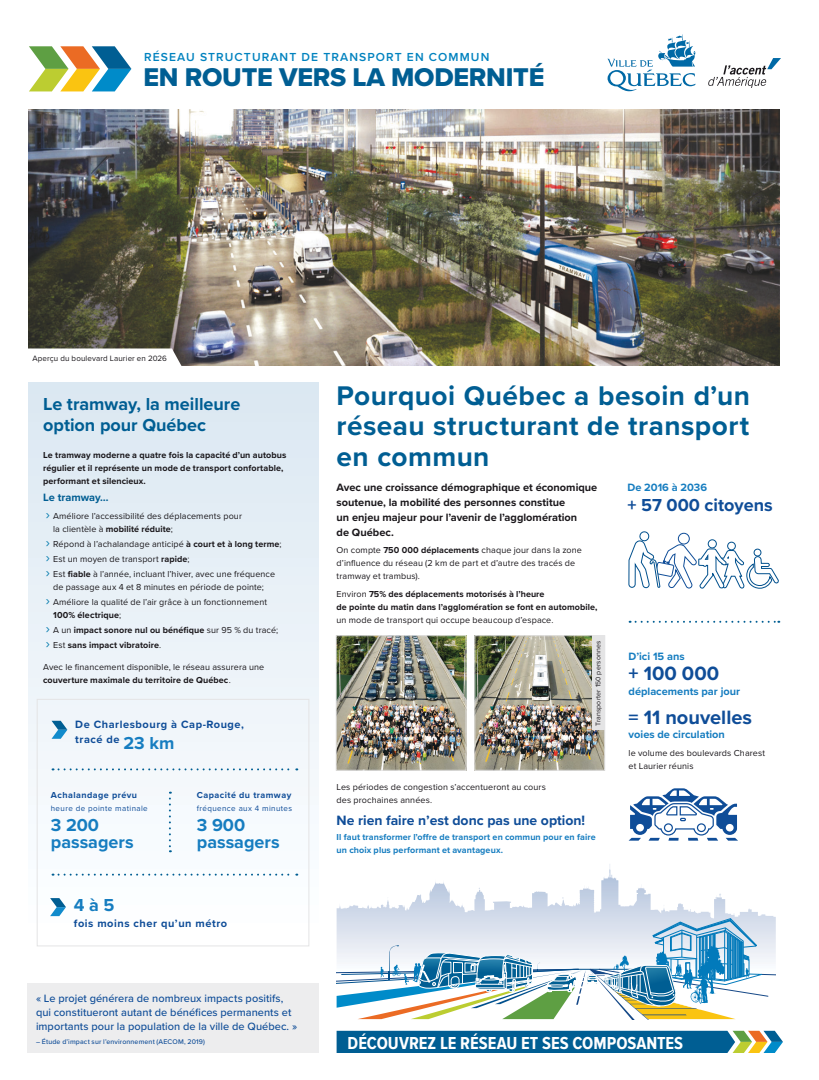
<style>
.page{position:relative;width:819px;height:1080px;background:#fff}
.page>*{position:absolute;margin:0;border:0;box-sizing:border-box;transform-origin:0 0}
.t1{font:700 28px/30.5px "Proxima Nova";letter-spacing:.015em;color:#005e93;text-align:justify}
.t2{font:26.6px "Proxima Nova Extrabld";letter-spacing:-.01em;color:#005e93}
.t3{font:700 20px "Proxima Nova";color:#0f4d98}
.t4{font:700 18px/21px "Proxima Nova";color:#005e93}
.t5{font:700 18px "Proxima Nova Cond";color:#fff}
.t6{font:700 18px/17px "Proxima Nova";color:#167dc0}
.t7{font:700 18px "Proxima Nova";color:#0f4d98}
.t8{font:700 14px "Proxima Nova";color:#0f4d98}
.t9{font:600 12.1px "Proxima Nova";letter-spacing:.09em;color:#0082bf}
.t10{font:500 11px/14px "Proxima Nova";color:#0f4d98}
.t11{font:700 11px/15px "Proxima Nova";color:#1a171b}
.t12{font:700 11px/15px "Proxima Nova";letter-spacing:.05em;color:#0f4d98}
.t13{font:700 11px "Proxima Nova";color:#167dc0}
.t14{font:700 11px "Proxima Nova";color:#005e93}
.t15{font:9px/13px "Proxima Nova";letter-spacing:.01em;color:#1a171b}
.t16{font:700 9px/13px "Proxima Nova";letter-spacing:.01em;color:#1a171b}
.t17{font:700 9px/13px "Proxima Nova";letter-spacing:.01em;color:#167dc0}
.t18{font:700 9px "Proxima Nova";letter-spacing:.05em;color:#0f4d98}
.t19{font:8px "Proxima Nova";letter-spacing:.05em;color:#0f4d98}
.t20{font:8px "Proxima Nova";letter-spacing:.015em;color:#1a171b}
.t21{font:500 7px "Proxima Nova";letter-spacing:.02em;color:#0f4d98}
.t22{font:7px "Proxima Nova";letter-spacing:.02em;color:#1a171b}
.s1{font-size:14px;color:#0079ad}
.s2{font-weight:700}
.s3{font-weight:400}
.s4{font-weight:400;font-size:14px;color:#0079ad}
.s5{font-size:18px;color:#167dc0}
</style>
<div class="page">
<img style="left:476px;top:637px;width:127px;height:132px">
<div style="left:474px;top:635px;width:131px;height:136px;border:1px solid #e4e4e5"></div>
<div style="left:592px;top:635px;width:12px;height:95px;background:#e4e4e5"></div>
<svg style="left:518px;top:864px;width:92px;height:48px"></svg>
<svg style="left:337px;top:918px;width:439px;height:101px"></svg>
<div style="left:29px;top:382px;width:290px;height:580px;background:linear-gradient(to bottom,#dbe8f2,#fff)"></div>
<svg style="left:708px;top:58px;width:73px;height:30px"></svg>
<svg style="left:607px;top:34px;width:89px;height:57px"></svg>
<div style="left:27px;top:984px;width:292px;height:69px;background:#ededee"></div>
<img style="left:28px;top:109px;width:751px;height:257px">
<svg style="left:29px;top:46px;width:102px;height:45px"></svg>
<svg style="left:629px;top:788px;width:109px;height:53px"></svg>
<img style="left:338px;top:637px;width:127px;height:132px">
<div style="left:336px;top:635px;width:131px;height:136px;border:1px solid #e4e4e5"></div>
<svg style="left:28px;top:349px;width:154px;height:17px"></svg>
<svg style="left:337px;top:1031px;width:446px;height:22px;background:#136892"></svg>
<svg style="left:53px;top:768px;width:244px;height:2px"></svg>
<svg style="left:53px;top:874px;width:244px;height:2px"></svg>
<svg style="left:52px;top:721px;width:15px;height:18px"></svg>
<svg style="left:50px;top:898px;width:16px;height:18px"></svg>
<svg style="left:169px;top:792px;width:2px;height:60px"></svg>
<div style="left:37px;top:699px;width:272px;height:247px;border:1px solid #e4e4e5"></div>
<svg style="left:628px;top:201px;width:151px;height:422px"></svg>
<h3 class="t9" style="left:144px;top:48px;width:347px">RÉSEAU STRUCTURANT DE TRANSPORT EN COMMUN</h3>
<h2 class="t2" style="left:143px;top:58px;width:402px">EN ROUTE VERS LA MODERNITÉ</h2>
<p class="t20" style="left:32px;top:353px;width:136px">Aperçu du boulevard Laurier en 2026</p>
<h3 class="t4" style="left:43px;top:393px;width:199px">Le tramway, la meilleure option pour Québec</h3>
<p class="t16" style="left:43px;top:448px;width:245px">Le tramway moderne a quatre fois la capacité d’un autobus régulier et il représente un mode de transport confortable, performant et silencieux.</p>
<p class="t14" style="left:43px;top:490px;width:67px">Le tramway…</p>
<p class="t15" style="left:53px;top:509px;width:190px;text-indent:-7px"><span class="s1">›</span> Améliore l’accessibilité des déplacements pour la clientèle à <span class="s2">mobilité réduite</span>;</p>
<p class="t15" style="left:46px;top:536px;width:237px;line-height:15px"><span class="s1">›</span> Répond à l’achalandage anticipé <span class="s2">à court et à long terme</span>; <span class="s1">›</span> Est un moyen de transport <span class="s2">rapide</span>;<br><span class="s1">›</span> Est <span class="s2">fiable</span> à l’année, incluant l’hiver, avec une fréquence</p>
<p class="t15" style="left:46px;top:579px;width:223px;line-height:15px;text-align:center">de passage aux 4 et 8 minutes en période de pointe;<br><span class="s1">›</span> Améliore la qualité de l’air grâce à un fonctionnement</p>
<p class="t16" style="left:46px;top:607px;width:234px;line-height:15px;text-indent:7px">100% électrique<span class="s3">;<br></span><span class="s4">›</span> <span class="s3">A un</span> impact sonore nul ou bénéfique <span class="s3">sur 95 % du tracé; </span><span class="s4">›</span> <span class="s3">Est</span> sans impact vibratoire<span class="s3">.</span></p>
<p class="t15" style="left:43px;top:660px;width:223px">Avec le financement disponible, le réseau assurera une <span class="s2">couverture maximale du territoire de Québec</span>.</p>
<p class="t12" style="left:75px;top:717px;width:170px">De Charlesbourg à Cap-Rouge, tracé de <span class="s5">23 km</span></p>
<p class="t18" style="left:51px;top:788px;width:88px">Achalandage prévu</p>
<p class="t19" style="left:51px;top:802px;width:98px">heure de pointe matinale</p>
<h3 class="t6" style="left:51px;top:816px;width:84px">3 200 passagers</h3>
<p class="t18" style="left:197px;top:788px;width:96px">Capacité du tramway</p>
<p class="t19" style="left:197px;top:802px;width:97px">fréquence aux 4 minutes</p>
<h3 class="t6" style="left:197px;top:816px;width:84px">3 900 passagers</h3>
<h3 class="t6" style="left:74px;top:896px;width:42px">4 à 5</h3>
<p class="t12" style="left:74px;top:915px;width:155px">fois moins cher qu’un métro</p>
<p class="t10" style="left:36px;top:991px;width:263px">« Le projet générera de nombreux impacts positifs, qui constitueront autant de bénéfices permanents et importants pour la population de la ville de Québec. »</p>
<p class="t21" style="left:36px;top:1036px;width:170px">– Étude d’impact sur l’environnement (AECOM, 2019)</p>
<h1 class="t1" style="left:337px;top:379px;width:415px">Pourquoi Québec a besoin d’un réseau structurant de transport en commun</h1>
<p class="t11" style="left:337px;top:479px;width:262px">Avec une croissance démographique et économique soutenue, la mobilité des personnes constitue<br>un enjeu majeur pour l’avenir de l’agglomération<br>de Québec.</p>
<p class="t15" style="left:337px;top:543px;width:247px">On compte <span class="s2">750 000 déplacements</span> chaque jour dans la zone d’influence du réseau (2 km de part et d’autre des tracés de tramway et trambus).</p>
<p class="t16" style="left:337px;top:587px;width:262px"><span class="s3">Environ</span> 75% des déplacements motorisés à l’heure<br>de pointe du matin dans l’agglomération se font en automobile,</p>
<p class="t15" style="left:337px;top:613px;width:218px">un mode de transport qui occupe beaucoup d’espace.</p>
<p class="t22" style="left:593px;top:726px;width:87px;rotate:-90deg">Transporter 150 personnes</p>
<p class="t15" style="left:337px;top:780px;width:211px">Les périodes de congestion s’accentueront au cours des prochaines années.</p>
<h3 class="t8" style="left:337px;top:809px;width:250px">Ne rien faire n’est donc pas une option!</h3>
<p class="t17" style="left:337px;top:830px;width:261px">Il faut transformer l’offre de transport en commun pour en faire un choix plus performant et avantageux.</p>
<p class="t13" style="left:627px;top:479px;width:81px">De 2016 à 2036</p>
<h3 class="t7" style="left:627px;top:491px;width:147px">+ 57 000 citoyens</h3>
<p class="t13" style="left:629px;top:648px;width:58px">D’ici 15 ans</p>
<h3 class="t3" style="left:629px;top:659px;width:92px">+ 100 000</h3>
<p class="t13" style="left:629px;top:683px;width:113px">déplacements par jour</p>
<h3 class="t3" style="left:629px;top:703px;width:125px">= 11 nouvelles</h3>
<p class="t13" style="left:629px;top:726px;width:98px">voies de circulation</p>
<p class="t15" style="left:629px;top:746px;width:138px">le volume des boulevards Charest et Laurier réunis</p>
<h3 class="t5" style="left:348px;top:1033px;width:337px">DÉCOUVREZ LE RÉSEAU ET SES COMPOSANTES</h3>
</div>
